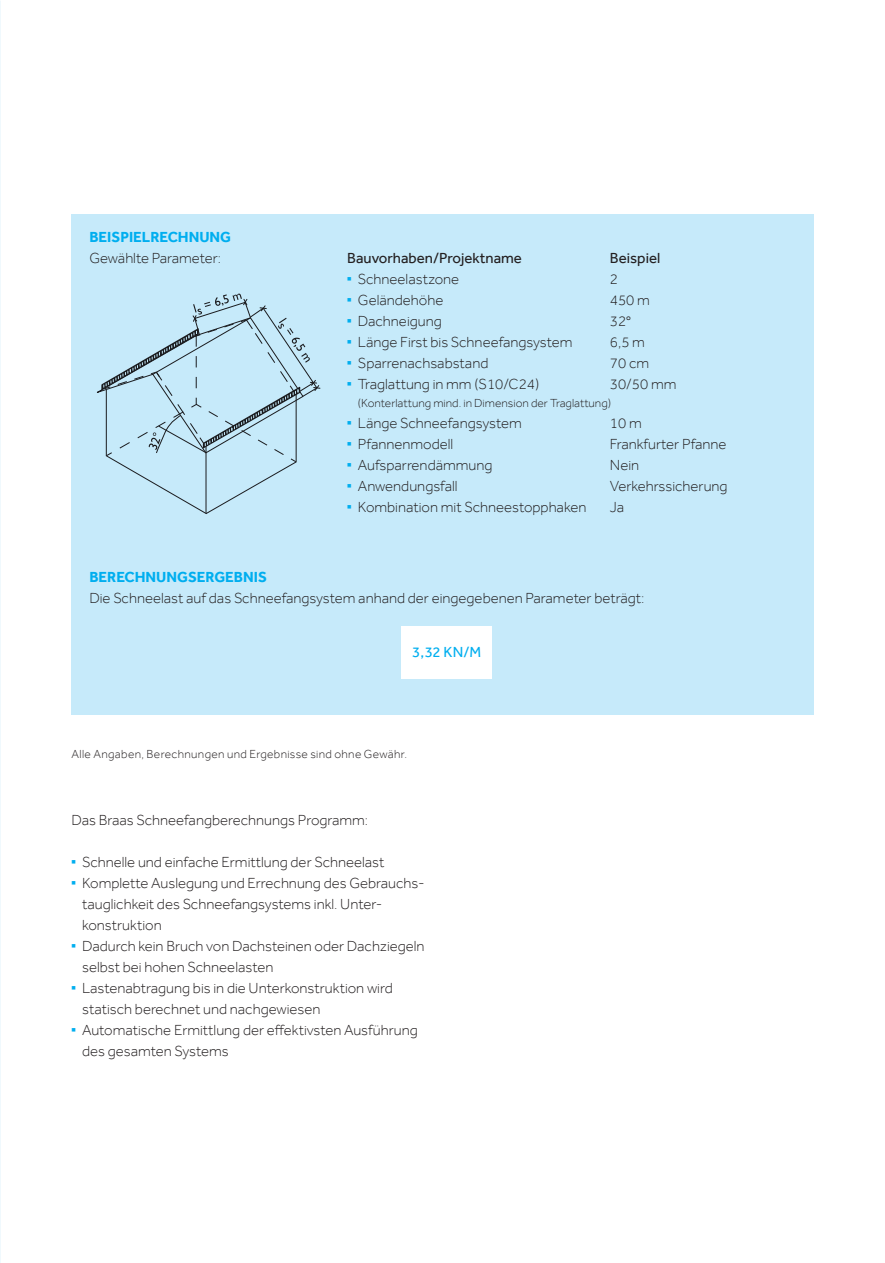
<style>
.page{position:relative;width:885px;height:1263px;background:#fff}
.page>*{position:absolute;margin:0;border:0;box-sizing:border-box;transform-origin:0 0}
.t1{font:300 15px/21px "Effra";color:#231f20}
.t2{font:700 15px "Effra";color:#00aeef}
.t3{font:15px "Effra";color:#231f20}
.t4{font:15px "Effra";color:#00aeef}
.t5{font:300 12px "Effra";letter-spacing:.015em;color:#231f20}
</style>
<div class="page">
<div style="left:71px;top:214px;width:742px;height:500px;background:#c6eafa"></div>
<svg style="left:96px;top:294px;width:225px;height:220px"></svg>
<div style="left:401px;top:626px;width:91px;height:53px;background:#fff"></div>
<p class="t2" style="left:89px;top:228px;width:143px">BEISPIELRECHNUNG</p>
<p class="t1" style="left:89px;top:247px;width:133px">Gewählte Parameter:</p>
<p class="t3" style="left:347px;top:249px;width:176px">Bauvorhaben/Projektname</p>
<p class="t3" style="left:610px;top:249px;width:52px">Beispiel</p>
<p class="t1" style="left:347px;top:269px;width:113px"><sup>■</sup> Schneelastzone</p>
<p class="t1" style="left:610px;top:269px;width:10px">2</p>
<p class="t1" style="left:347px;top:290px;width:98px"><sup>■</sup> Geländehöhe</p>
<p class="t1" style="left:610px;top:290px;width:41px">450 m</p>
<p class="t1" style="left:347px;top:311px;width:96px"><sup>■</sup> Dachneigung</p>
<p class="t1" style="left:610px;top:311px;width:23px">32°</p>
<p class="t1" style="left:347px;top:332px;width:227px"><sup>■</sup> Länge First bis Schneefangsystem</p>
<p class="t1" style="left:610px;top:332px;width:37px">6,5 m</p>
<p class="t1" style="left:347px;top:353px;width:143px"><sup>■</sup> Sparrenachsabstand</p>
<p class="t1" style="left:610px;top:353px;width:41px">70 cm</p>
<p class="t1" style="left:347px;top:374px;width:193px"><sup>■</sup> Traglattung in mm (S10/C24)</p>
<p class="t1" style="left:610px;top:374px;width:68px">30/50 mm</p>
<p class="t5" style="left:358px;top:396px;width:255px">(Konterlattung mind. in Dimension der Traglattung)</p>
<p class="t1" style="left:347px;top:413px;width:176px"><sup>■</sup> Länge Schneefangsystem</p>
<p class="t1" style="left:610px;top:413px;width:33px">10 m</p>
<p class="t1" style="left:347px;top:434px;width:107px"><sup>■</sup> Pfannenmodell</p>
<p class="t1" style="left:610px;top:434px;width:118px">Frankfurter Pfanne</p>
<p class="t1" style="left:347px;top:455px;width:147px"><sup>■</sup> Aufsparrendämmung</p>
<p class="t1" style="left:610px;top:455px;width:31px">Nein</p>
<p class="t1" style="left:347px;top:476px;width:112px"><sup>■</sup> Anwendungsfall</p>
<p class="t1" style="left:610px;top:476px;width:119px">Verkehrssicherung</p>
<p class="t1" style="left:347px;top:497px;width:240px"><sup>■</sup> Kombination mit Schneestopphaken</p>
<p class="t1" style="left:610px;top:497px;width:16px">Ja</p>
<p class="t2" style="left:89px;top:568px;width:179px">BERECHNUNGSERGEBNIS</p>
<p class="t1" style="left:89px;top:587px;width:556px">Die Schneelast auf das Schneefangsystem anhand der eingegebenen Parameter beträgt:</p>
<p class="t4" style="left:412px;top:643px;width:70px">3,32 KN/M</p>
<p class="t5" style="left:71px;top:747px;width:337px">Alle Angaben, Berechnungen und Ergebnisse sind ohne Gewähr.</p>
<p class="t1" style="left:71px;top:809px;width:298px">Das Braas Schneefangberechnungs Programm:</p>
<p class="t1" style="left:71px;top:851px;width:314px"><sup>■</sup> Schnelle und einfache Ermittlung der Schneelast</p>
<p class="t1" style="left:82px;top:872px;width:344px;text-indent:-11px"><sup>■</sup> Komplette Auslegung und Errechnung des Gebrauchs&shy;tauglichkeit des Schneefangsystems inkl. Unter&shy;konstruktion</p>
<p class="t1" style="left:82px;top:935px;width:344px;text-indent:-11px"><sup>■</sup> Dadurch kein Bruch von Dachsteinen oder Dachziegeln selbst bei hohen Schneelasten</p>
<p class="t1" style="left:82px;top:977px;width:312px;text-indent:-11px"><sup>■</sup> Lastenabtragung bis in die Unterkonstruktion wird statisch berechnet und nachgewiesen</p>
<p class="t1" style="left:82px;top:1019px;width:337px;text-indent:-11px"><sup>■</sup> Automatische Ermittlung der effektivsten Ausführung des gesamten Systems</p>
</div>
